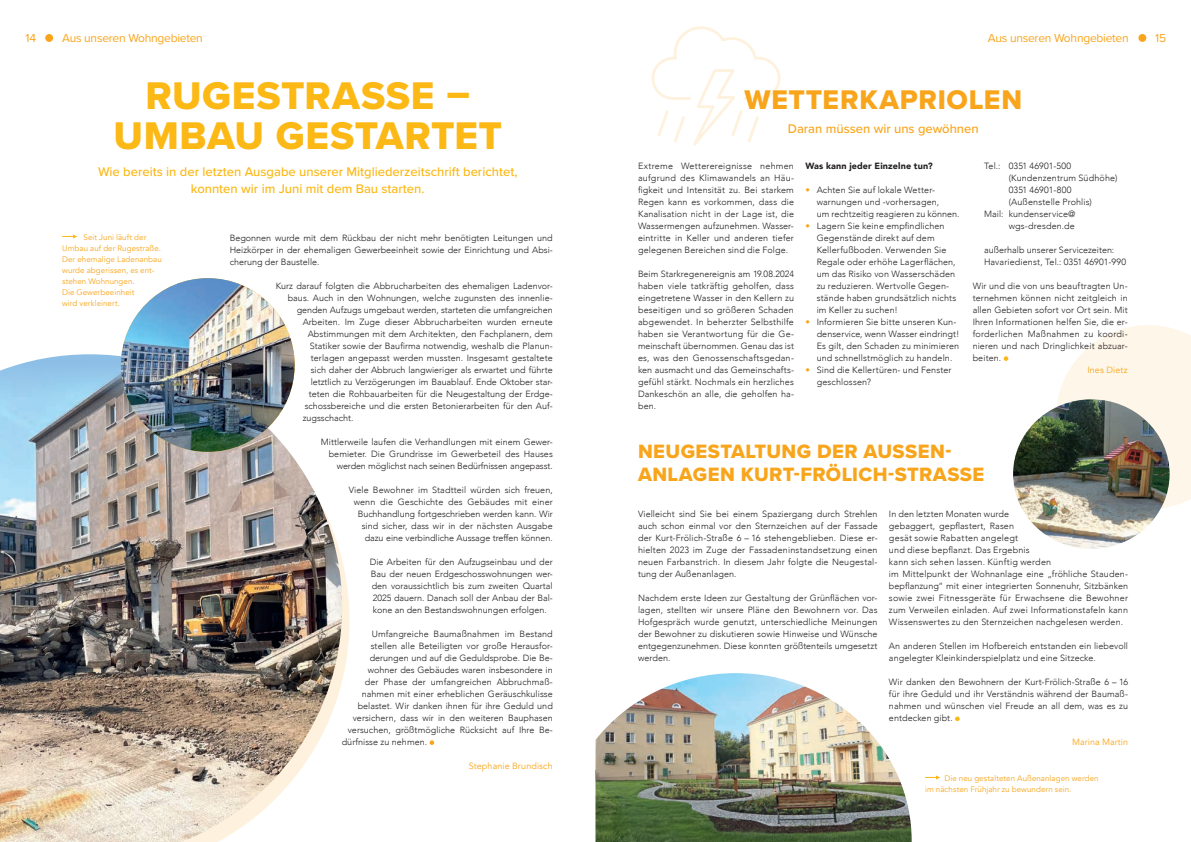
<style>
.page{position:relative;width:1191px;height:842px;background:#fff}
.page>*{position:absolute;margin:0;border:0;box-sizing:border-box;transform-origin:0 0}
.t1{font:40px/40px "Proxima Nova Extrabld";letter-spacing:.01em;color:#fcb814;text-align:center}
.t2{font:28px "Proxima Nova Extrabld";letter-spacing:.03em;color:#f9a51b}
.t3{font:20px/23px "Proxima Nova Extrabld";letter-spacing:.02em;color:#f9a51b}
.t4{font:500 13px/17px "Proxima Nova";color:#fcb814;text-align:center}
.t5{font:500 13px "Proxima Nova";letter-spacing:-.005em;color:#f9a51b}
.t6{font:12px "Proxima Nova";letter-spacing:-.02em;color:#f9a51b}
.t7{font:300 9px/12px "Avenir";letter-spacing:.005em;color:#231f20;text-align:justify}
.t8{font:9px "Avenir";letter-spacing:.01em;color:#f9a51b}
.t9{font:900 9px "Avenir";letter-spacing:.02em;color:#231f20}
.t10{font:8px/11px "Avenir";letter-spacing:.005em;color:#f9a51b}
.s1{color:#f9a51b}
</style>
<div class="page">
<div style="left:45px;top:34px;width:8px;height:8px;background:#f9a51b;border-radius:50%"></div>
<div style="left:1138px;top:34px;width:8px;height:8px;background:#f9a51b;border-radius:50%"></div>
<svg style="left:1058px;top:325px;width:133px;height:182px"></svg>
<svg style="left:651px;top:26px;width:130px;height:120px"></svg>
<svg style="left:1003px;top:356px;width:5px;height:5px"></svg>
<svg style="left:955px;top:716px;width:4px;height:5px"></svg>
<img style="left:595px;top:673px;width:316px;height:169px">
<img style="left:1013px;top:399px;width:156px;height:150px">
<svg style="left:62px;top:235px;width:15px;height:4px"></svg>
<svg style="left:429px;top:740px;width:5px;height:5px"></svg>
<img style="left:0;top:364px;width:342px;height:478px">
<img style="left:121px;top:278px;width:174px;height:174px;border-radius:87px">
<svg style="left:925px;top:775px;width:15px;height:4px"></svg>
<h3 class="t6" style="left:26px;top:29px;width:12px">14</h3>
<h3 class="t6" style="left:62px;top:29px;width:142px">Aus unseren Wohngebieten</h3>
<h3 class="t6" style="left:988px;top:29px;width:142px">Aus unseren Wohngebieten</h3>
<h3 class="t6" style="left:1155px;top:29px;width:12px">15</h3>
<h1 class="t1" style="left:114px;top:75px;width:390px">RUGESTRASSE –<br>UMBAU GESTARTET</h1>
<h3 class="t4" style="left:98px;top:163px;width:421px">Wie bereits in der letzten Ausgabe unserer Mitgliederzeitschrift berichtet, konnten wir im Juni mit dem Bau starten.</h3>
<p class="t10" style="left:62px;top:232px;width:101px;text-indent:21px">Seit Juni läuft der<br>Umbau auf der Rugestraße.<br>Der ehemalige Ladenanbau wurde abgerissen, es ent&shy;stehen Wohnungen.<br>Die Gewerbeeinheit<br>wird verkleinert.</p>
<p class="t7" style="left:230px;top:232px;width:325px">Begonnen wurde mit dem Rückbau der nicht mehr benötigten Leitungen und Heizkörper in der ehemaligen Gewerbeeinheit sowie der Einrichtung und Absi&shy;cherung der Baustelle.</p>
<p class="t7" style="left:276px;top:280px;width:279px">Kurz darauf folgten die Abbrucharbeiten des ehemaligen Ladenvor-</p>
<p class="t7" style="left:288px;top:292px;width:266px">baus. Auch in den Wohnungen, welche zugunsten des innenlie-</p>
<p class="t7" style="left:297px;top:304px;width:258px">genden Aufzugs umgebaut werden, starteten die umfangreichen</p>
<p class="t7" style="left:303px;top:316px;width:251px">Arbeiten. Im Zuge dieser Abbrucharbeiten wurden erneute</p>
<p class="t7" style="left:308px;top:328px;width:247px">Abstimmungen mit dem Architekten, den Fachplanern, dem</p>
<p class="t7" style="left:310px;top:340px;width:245px">Statiker sowie der Baufirma notwendig, weshalb die Planun-</p>
<p class="t7" style="left:311px;top:352px;width:243px">terlagen angepasst werden mussten. Insgesamt gestaltete</p>
<p class="t7" style="left:311px;top:364px;width:244px">sich daher der Abbruch langwieriger als erwartet und führte</p>
<p class="t7" style="left:311px;top:376px;width:244px">letztlich zu Verzögerungen im Bauablauf. Ende Oktober star-</p>
<p class="t7" style="left:309px;top:388px;width:245px">teten die Rohbauarbeiten für die Neugestaltung der Erdge-</p>
<p class="t7" style="left:305px;top:400px;width:249px">schossbereiche und die ersten Betonierarbeiten für den Auf-</p>
<p class="t7" style="left:303px;top:412px;width:52px">zugsschacht.</p>
<p class="t7" style="left:321px;top:436px;width:234px;text-align:right">Mittlerweile laufen die Verhandlungen mit einem Gewer&shy;bemieter. Die Grundrisse im Gewerbeteil des Hauses werden möglichst nach seinen Bedürfnissen angepasst.</p>
<p class="t7" style="left:349px;top:484px;width:206px;text-align:right">Viele Bewohner im Stadtteil würden sich freuen, wenn die Geschichte des Gebäudes mit einer Buchhandlung fortgeschrieben werden kann. Wir sind sicher, dass wir in der nächsten Ausgabe dazu eine verbindliche Aussage treffen können.</p>
<p class="t7" style="left:370px;top:556px;width:185px">Die Arbeiten für den Aufzugseinbau und der Bau der neuen Erdgeschosswohnungen wer&shy;den voraussichtlich bis zum zweiten Quartal 2025 dauern. Danach soll der Anbau der Bal&shy;kone an den Bestandswohnungen erfolgen.</p>
<p class="t7" style="left:372px;top:628px;width:182px">Umfangreiche Baumaßnahmen im Bestand</p>
<p class="t7" style="left:371px;top:640px;width:184px">stellen alle Beteiligten vor große Herausfor-</p>
<p class="t7" style="left:370px;top:652px;width:185px">derungen und auf die Geduldsprobe. Die Be-</p>
<p class="t7" style="left:368px;top:664px;width:186px">wohner des Gebäudes waren insbesondere in</p>
<p class="t7" style="left:365px;top:676px;width:190px">der Phase der umfangreichen Abbruchmaß-</p>
<p class="t7" style="left:362px;top:688px;width:192px">nahmen mit einer erheblichen Geräuschkulisse</p>
<p class="t7" style="left:358px;top:700px;width:197px">belastet. Wir danken ihnen für ihre Geduld und</p>
<p class="t7" style="left:353px;top:712px;width:201px">versichern, dass wir in den weiteren Bauphasen</p>
<p class="t7" style="left:348px;top:724px;width:207px">versuchen, größtmögliche Rücksicht auf Ihre Be-</p>
<p class="t7" style="left:342px;top:736px;width:87px">dürfnisse zu nehmen.</p>
<p class="t8" style="left:469px;top:761px;width:85px">Stephanie Brundisch</p>
<h2 class="t2" style="left:744px;top:79px;width:279px">WETTERKAPRIOLEN</h2>
<h3 class="t5" style="left:788px;top:119px;width:192px">Daran müssen wir uns gewöhnen</h3>
<p class="t7" style="left:638px;top:160px;width:157px">Extreme Wetterereignisse nehmen aufgrund des Klimawandels an Häu&shy;figkeit und Intensität zu. Bei starkem Regen kann es vorkommen, dass die Kanalisation nicht in der Lage ist, die Wassermengen aufzunehmen. Wasser&shy;eintritte in Keller und anderen tiefer gelegenen Bereichen sind die Folge.</p>
<p class="t7" style="left:638px;top:268px;width:157px">Beim Starkregenereignis am 19.08.2024 haben viele tatkräftig geholfen, dass eingetretene Wasser in den Kellern zu beseitigen und so größeren Schaden abgewendet. In beherzter Selbsthilfe haben sie Verantwortung für die Ge&shy;meinschaft übernommen. Genau das ist es, was den Genossenschaftsgedan&shy;ken ausmacht und das Gemeinschafts&shy;gefühl stärkt. Nochmals ein herzliches Dankeschön an alle, die geholfen ha&shy;ben.</p>
<p class="t9" style="left:805px;top:158px;width:129px">Was kann jeder Einzelne tun?</p>
<p class="t7" style="left:816px;top:184px;width:144px;text-align:left;text-indent:-11px"><span class="s1">•</span> Achten Sie auf lokale Wetter&shy;warnungen und -vorhersagen,<br>um rechtzeitig reagieren zu können.</p>
<p class="t7" style="left:816px;top:220px;width:141px;text-align:left;text-indent:-11px"><span class="s1">•</span> Lagern Sie keine empfindlichen<br>Gegenstände direkt auf dem<br>Kellerfußboden. Verwenden Sie<br>Regale oder erhöhe Lagerflächen, um das Risiko von Wasserschäden zu reduzieren. Wertvolle Gegen&shy;stände haben grundsätzlich nichts im Keller zu suchen!</p>
<p class="t7" style="left:816px;top:316px;width:144px;text-align:left;text-indent:-11px"><span class="s1">•</span> Informieren Sie bitte unseren Kun&shy;denservice, wenn Wasser eindringt!<br>Es gilt, den Schaden zu minimieren und schnellstmöglich zu handeln.</p>
<p class="t7" style="left:816px;top:364px;width:136px;text-indent:-11px"><span class="s1">•</span> Sind die Kellertüren- und Fenster geschlossen?</p>
<p class="t7" style="left:984px;top:160px;width:89px">Tel.: 0351 46901-500</p>
<p class="t7" style="left:1008px;top:172px;width:110px">(Kundenzentrum Südhöhe)</p>
<p class="t7" style="left:1008px;top:184px;width:64px">0351 46901-800</p>
<p class="t7" style="left:1008px;top:196px;width:85px">(Außenstelle Prohlis)</p>
<p class="t7" style="left:984px;top:208px;width:93px">Mail: kundenservice@</p>
<p class="t7" style="left:1008px;top:220px;width:68px">wgs-dresden.de</p>
<p class="t7" style="left:984px;top:244px;width:143px">außerhalb unserer Servicezeiten:<br>Havariedienst, Tel.: 0351 46901-990</p>
<p class="t7" style="left:972px;top:280px;width:157px">Wir und die von uns beauftragten Un&shy;ternehmen können nicht zeitgleich in allen Gebieten sofort vor Ort sein. Mit Ihren Informationen helfen Sie, die er&shy;forderlichen Maßnahmen zu koordi&shy;nieren und nach Dringlichkeit abzuar&shy;beiten.</p>
<p class="t8" style="left:1087px;top:365px;width:42px">Ines Dietz</p>
<h3 class="t3" style="left:638px;top:440px;width:348px">NEUGESTALTUNG DER AUSSEN-<br>ANLAGEN KURT-FRÖLICH-STRASSE</h3>
<p class="t7" style="left:638px;top:508px;width:241px">Vielleicht sind Sie bei einem Spaziergang durch Strehlen auch schon einmal vor den Sternzeichen auf der Fassade der Kurt-Frölich-Straße 6 – 16 stehengeblieben. Diese er&shy;hielten 2023 im Zuge der Fassadeninstandsetzung einen neuen Farbanstrich. In diesem Jahr folgte die Neugestal&shy;tung der Außenanlagen.</p>
<p class="t7" style="left:638px;top:592px;width:241px">Nachdem erste Ideen zur Gestaltung der Grünflächen vor&shy;lagen, stellten wir unsere Pläne den Bewohnern vor. Das Hofgespräch wurde genutzt, unterschiedliche Meinungen der Bewohner zu diskutieren sowie Hinweise und Wünsche entgegenzunehmen. Diese konnten größtenteils umgesetzt werden.</p>
<p class="t7" style="left:889px;top:508px;width:241px;text-align:left">In den letzten Monaten wurde<br>gebaggert, gepflastert, Rasen<br>gesät sowie Rabatten angelegt<br>und diese bepflanzt. Das Ergebnis<br>kann sich sehen lassen. Künftig werden<br>im Mittelpunkt der Wohnanlage eine „fröhliche Stauden&shy;bepflanzung“ mit einer integrierten Sonnenuhr, Sitzbänken sowie zwei Fitnessgeräte für Erwachsene die Bewohner zum Verweilen einladen. Auf zwei Informationstafeln kann Wissenswertes zu den Sternzeichen nachgelesen werden.</p>
<p class="t7" style="left:889px;top:640px;width:241px">An anderen Stellen im Hofbereich entstanden ein liebevoll angelegter Kleinkinderspielplatz und eine Sitzecke.</p>
<p class="t7" style="left:889px;top:676px;width:241px">Wir danken den Bewohnern der Kurt-Frölich-Straße 6 – 16 für ihre Geduld und ihr Verständnis während der Baumaß&shy;nahmen und wünschen viel Freude an all dem, was es zu entdecken gibt.</p>
<p class="t8" style="left:1072px;top:737px;width:57px">Marina Martin</p>
<p class="t10" style="left:925px;top:773px;width:175px;text-indent:19px">Die neu gestalteten Außenanlagen werden im nächsten Frühjahr zu bewundern sein.</p>
</div>
